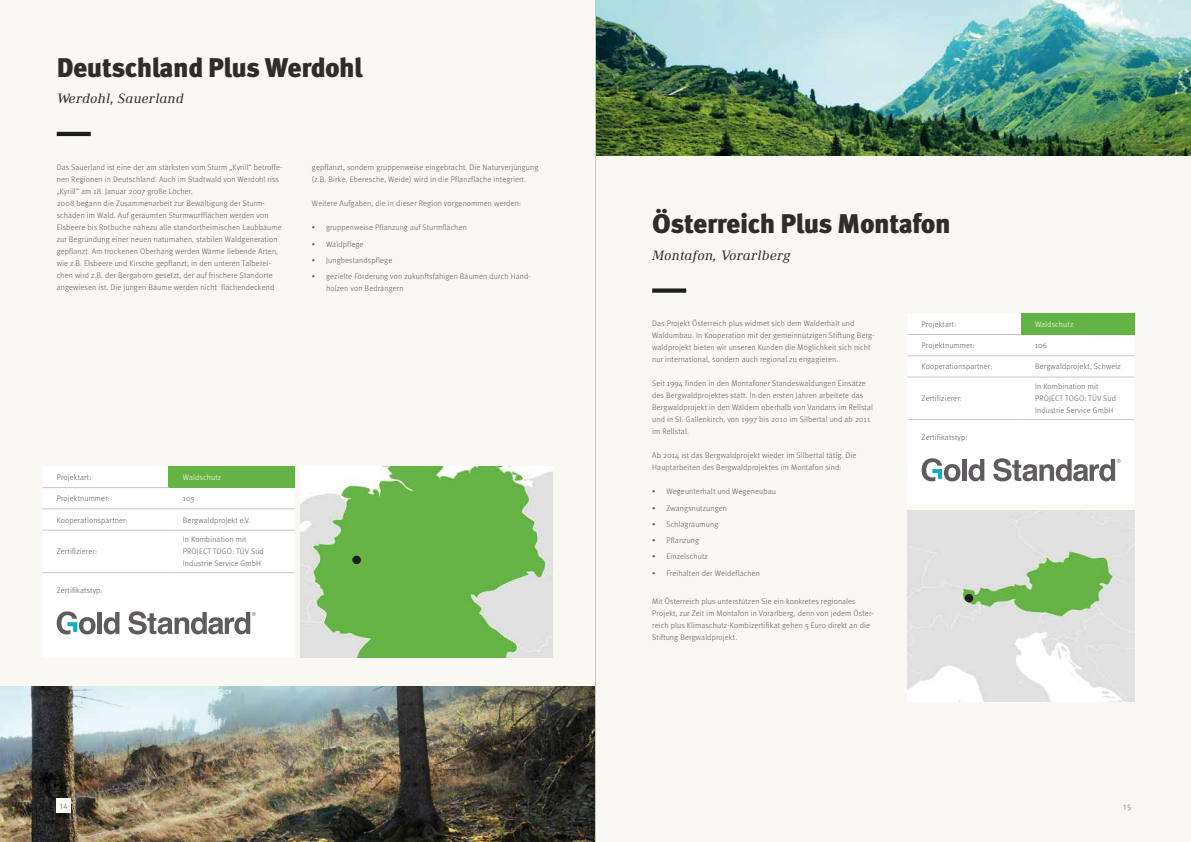
<style>
.page{position:relative;width:1191px;height:842px;background:#f9f8f3}
.page>*{position:absolute;margin:0;border:0;box-sizing:border-box;transform-origin:0 0}
.t1{font:900 27px "Meta Pro";letter-spacing:-.02em;color:#2e2d2c}
.t2{font:italic 14px "Ethos";letter-spacing:.02em;color:#2e2d2c}
.t3{font:300 8px/12px "Meta Pro";letter-spacing:.02em;color:#575756}
.t4{font:300 8px "Meta Pro";letter-spacing:.015em;color:#fff}
</style>
<div class="page">
<img style="left:0;top:686px;width:595px;height:156px">
<img style="left:596px;top:0;width:595px;height:156px">
<div style="left:43px;top:466px;width:252px;height:191px;background:#fff"></div>
<div style="left:169px;top:466px;width:126px;height:22px;background:#64b445"></div>
<hr style="left:43px;top:487px;width:126px;height:1px;background:#c6c6c6">
<hr style="left:43px;top:509px;width:126px;height:1px;background:#c6c6c6">
<hr style="left:169px;top:509px;width:126px;height:1px;background:#c6c6c6">
<hr style="left:43px;top:530px;width:126px;height:1px;background:#c6c6c6">
<hr style="left:169px;top:530px;width:126px;height:1px;background:#c6c6c6">
<hr style="left:43px;top:572px;width:126px;height:1px;background:#c6c6c6">
<hr style="left:169px;top:572px;width:126px;height:1px;background:#c6c6c6">
<hr style="left:57px;top:132px;width:34px;height:4px;background:#1d1d1b">
<img style="left:300px;top:466px;width:253px;height:192px">
<div style="left:352px;top:556px;width:9px;height:8px;background:#1d1d1b;border-radius:50%"></div>
<div style="left:97px;top:612px;width:5px;height:22px;background:#5f5b5e"></div>
<svg style="left:104px;top:612px;width:15px;height:22px"></svg>
<svg style="left:128px;top:611px;width:128px;height:23px"></svg>
<svg style="left:57px;top:611px;width:39px;height:23px"></svg>
<div style="left:57px;top:799px;width:14px;height:14px;background:#f9f8f3"></div>
<div style="left:907px;top:314px;width:227px;height:190px;background:#fff"></div>
<div style="left:1020px;top:313px;width:114px;height:21px;background:#64b445"></div>
<hr style="left:907px;top:334px;width:113px;height:1px;background:#c6c6c6">
<hr style="left:907px;top:356px;width:113px;height:1px;background:#c6c6c6">
<hr style="left:1020px;top:356px;width:114px;height:1px;background:#c6c6c6">
<hr style="left:907px;top:377px;width:113px;height:1px;background:#c6c6c6">
<hr style="left:1020px;top:377px;width:114px;height:1px;background:#c6c6c6">
<hr style="left:907px;top:419px;width:113px;height:1px;background:#c6c6c6">
<hr style="left:1020px;top:419px;width:114px;height:1px;background:#c6c6c6">
<div style="left:652px;top:288px;width:34px;height:5px;background:#1d1d1b"></div>
<hr style="left:962px;top:459px;width:4px;height:22px;background:#5f5b5e">
<svg style="left:968px;top:459px;width:16px;height:22px"></svg>
<svg style="left:993px;top:458px;width:127px;height:23px"></svg>
<svg style="left:921px;top:458px;width:39px;height:23px"></svg>
<img style="left:907px;top:510px;width:227px;height:192px">
<div style="left:964px;top:594px;width:9px;height:8px;background:#1d1d1b;border-radius:50%"></div>
<hr style="left:595px;top:0;width:1px;height:842px;background:#c6c6c6">
<h1 class="t1" style="left:57px;top:46px;width:307px">Deutschland Plus Werdohl</h1>
<h2 class="t2" style="left:57px;top:91px;width:129px">Werdohl, Sauerland</h2>
<p class="t3" style="left:57px;top:161px;width:227px">Das Sauerland ist eine der am stärksten vom Sturm „Kyrill“ betroffe&shy;nen Regionen in Deutschland. Auch im Stadtwald von Werdohl riss „Kyrill“ am 18. Januar 2007 große Löcher.<br>2008 begann die Zusammenarbeit zur Bewältigung der Sturm&shy;schäden im Wald. Auf geräumten Sturmwurfflächen werden von Elsbeere bis Rotbuche nahezu alle standortheimischen Laubbäume zur Begründung einer neuen naturnahen, stabilen Waldgeneration gepflanzt. Am trockenen Oberhang werden Wärme liebende Arten, wie z.B. Elsbeere und Kirsche gepflanzt, in den unteren Talberei&shy;chen wird z.B. der Bergahorn gesetzt, der auf frischere Standorte angewiesen ist. Die jungen Bäume werden nicht flächendeckend</p>
<p class="t3" style="left:312px;top:161px;width:228px">gepflanzt, sondern gruppenweise eingebracht. Die Naturverjüngung (z.B. Birke, Eberesche, Weide) wird in die Pflanzfläche integriert.</p>
<p class="t3" style="left:312px;top:197px;width:210px">Weitere Aufgaben, die in dieser Region vorgenommen werden:</p>
<p class="t3" style="left:312px;top:221px;width:156px">• gruppenweise Pflanzung auf Sturmflächen</p>
<p class="t3" style="left:312px;top:238px;width:53px">• Waldpflege</p>
<p class="t3" style="left:312px;top:254px;width:82px">• Jungbestandspflege</p>
<p class="t3" style="left:326px;top:270px;width:206px;text-indent:-14px">• gezielte Förderung von zukunftsfähigen Bäumen durch Hand&shy;holzen von Bedrängern</p>
<p class="t3" style="left:57px;top:471px;width:36px">Projektart:</p>
<p class="t4" style="left:183px;top:471px;width:40px">Waldschutz</p>
<p class="t3" style="left:57px;top:492px;width:55px">Projektnummer:</p>
<p class="t3" style="left:183px;top:492px;width:13px">105</p>
<p class="t3" style="left:57px;top:513px;width:72px">Kooperationspartner:</p>
<p class="t3" style="left:183px;top:513px;width:69px">Bergwaldprojekt e.V.</p>
<p class="t3" style="left:57px;top:545px;width:42px">Zertifizierer:</p>
<p class="t3" style="left:183px;top:533px;width:82px">In Kombination mit<br>PROJECT TOGO: TÜV Süd<br>Industrie Service GmbH</p>
<p class="t3" style="left:57px;top:584px;width:47px">Zertifikatstyp:</p>
<p class="t3" style="left:60px;top:800px;width:10px">14</p>
<h1 class="t1" style="left:652px;top:202px;width:300px">Österreich Plus Montafon</h1>
<h2 class="t2" style="left:652px;top:247px;width:140px">Montafon, Vorarlberg</h2>
<p class="t3" style="left:652px;top:317px;width:224px">Das Projekt Österreich plus widmet sich dem Walderhalt und Waldumbau. In Kooperation mit der gemeinnützigen Stiftung Berg&shy;waldprojekt bieten wir unseren Kunden die Möglichkeit sich nicht nur international, sondern auch regional zu engagieren.</p>
<p class="t3" style="left:652px;top:377px;width:222px">Seit 1994 finden in den Montafoner Standeswaldungen Einsätze des Bergwaldprojektes statt. In den ersten Jahren arbeitete das Bergwaldprojekt in den Wäldern oberhalb von Vandans im Rellstal und in St. Gallenkirch, von 1997 bis 2010 im Silbertal und ab 2011 im Rellstal.</p>
<p class="t3" style="left:652px;top:449px;width:206px">Ab 2014 ist das Bergwaldprojekt wieder im Silbertal tätig. Die<br>Hauptarbeiten des Bergwaldprojektes im Montafon sind:</p>
<p class="t3" style="left:652px;top:485px;width:125px">• Wegeunterhalt und Wegeneubau</p>
<p class="t3" style="left:652px;top:501px;width:76px">• Zwangsnutzungen</p>
<p class="t3" style="left:652px;top:518px;width:68px">• Schlagräumung</p>
<p class="t3" style="left:652px;top:534px;width:48px">• Pflanzung</p>
<p class="t3" style="left:652px;top:550px;width:57px">• Einzelschutz</p>
<p class="t3" style="left:652px;top:566px;width:109px">• Freihalten der Weideflächen</p>
<p class="t3" style="left:652px;top:595px;width:223px">Mit Österreich plus unterstützen Sie ein konkretes regionales Projekt, zur Zeit im Montafon in Vorarlberg, denn von jedem Öster&shy;reich plus Klimaschutz-Kombizertifikat gehen 5 Euro direkt an die Stiftung Bergwaldprojekt.</p>
<p class="t3" style="left:921px;top:318px;width:36px">Projektart:</p>
<p class="t4" style="left:1035px;top:318px;width:40px">Waldschutz</p>
<p class="t3" style="left:921px;top:339px;width:55px">Projektnummer:</p>
<p class="t3" style="left:1035px;top:339px;width:14px">106</p>
<p class="t3" style="left:921px;top:360px;width:72px">Kooperationspartner:</p>
<p class="t3" style="left:1035px;top:360px;width:87px">Bergwaldprojekt, Schweiz</p>
<p class="t3" style="left:921px;top:392px;width:42px">Zertifizierer:</p>
<p class="t3" style="left:1035px;top:380px;width:82px">In Kombination mit<br>PROJECT TOGO: TÜV Süd<br>Industrie Service GmbH</p>
<p class="t3" style="left:921px;top:431px;width:47px">Zertifikatstyp:</p>
<p class="t3" style="left:1123px;top:800px;width:9px">15</p>
</div>
